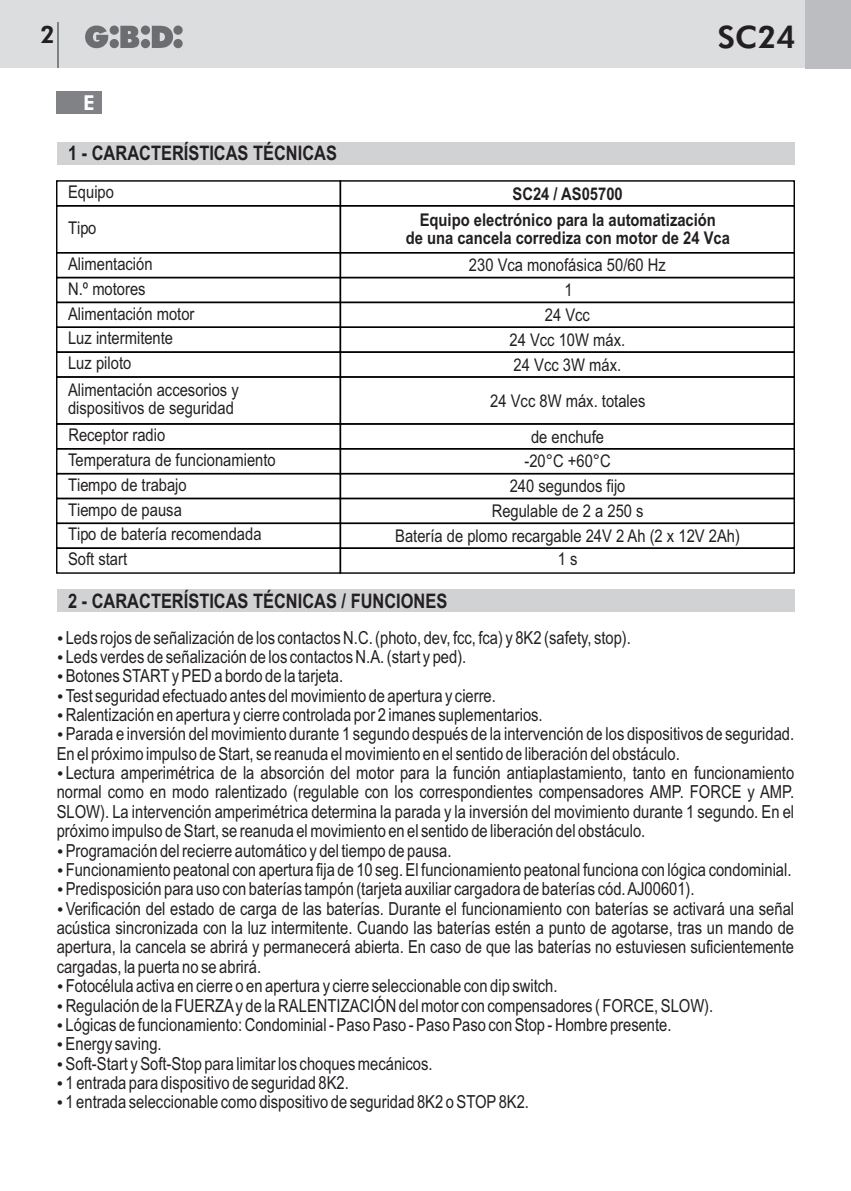
<style>
.page{position:relative;width:851px;height:1191px;background:#fff}
.page>*{position:absolute;margin:0;border:0;box-sizing:border-box;transform-origin:0 0}
.t1{font:800 31px "Futura BT";color:#231f20}
.t2{font:800 24px "Futura BT";color:#231f20}
.t3{font:800 20.6px "Futura BT";color:#fff}
.t4{font:700 20px "Arial Narrow";color:#231f20}
.t5{font:18px/19.4px "Arial Narrow";color:#231f20}
.t6{font:17.6px/24.8px "Arial Narrow";color:#231f20}
.t7{font:700 17.6px/18px "Arial Narrow";color:#231f20;text-align:center}
.t8{font:15.4px "Wingdings";color:#231f20}
</style>
<div class="page">
<div style="left:0;top:0;width:849px;height:68px;background:#dcdddf"></div>
<hr style="left:57px;top:23px;width:1px;height:45px;background:#808285">
<div style="left:805px;top:0;width:45px;height:68px;background:#bcbdc0"></div>
<svg style="left:85px;top:26px;width:98px;height:22px"></svg>
<div style="left:57px;top:91px;width:45px;height:22px;background:#808285"></div>
<div style="left:57px;top:589px;width:737px;height:23px;background:#d1d2d4"></div>
<div style="left:57px;top:142px;width:737px;height:22px;background:#d1d2d4"></div>
<div style="left:56px;top:180px;width:285px;height:26px;border:1px solid #000"></div>
<div style="left:56px;top:277px;width:285px;height:26px;border:1px solid #000"></div>
<div style="left:56px;top:302px;width:285px;height:26px;border:1px solid #000"></div>
<div style="left:56px;top:326px;width:285px;height:27px;border:1px solid #000"></div>
<div style="left:56px;top:351px;width:285px;height:27px;border:1px solid #000"></div>
<div style="left:56px;top:423px;width:285px;height:26px;border:1px solid #000"></div>
<div style="left:56px;top:448px;width:285px;height:26px;border:1px solid #000"></div>
<div style="left:56px;top:473px;width:285px;height:26px;border:1px solid #000"></div>
<div style="left:56px;top:522px;width:285px;height:27px;border:1px solid #000"></div>
<div style="left:56px;top:376px;width:285px;height:48px;border:1px solid #000"></div>
<div style="left:56px;top:205px;width:285px;height:48px;border:1px solid #000"></div>
<div style="left:339px;top:180px;width:455px;height:26px;border:1px solid #000"></div>
<div style="left:339px;top:277px;width:455px;height:26px;border:1px solid #000"></div>
<div style="left:339px;top:302px;width:455px;height:26px;border:1px solid #000"></div>
<div style="left:339px;top:326px;width:455px;height:27px;border:1px solid #000"></div>
<div style="left:339px;top:351px;width:455px;height:27px;border:1px solid #000"></div>
<div style="left:339px;top:423px;width:455px;height:26px;border:1px solid #000"></div>
<div style="left:339px;top:448px;width:455px;height:26px;border:1px solid #000"></div>
<div style="left:339px;top:473px;width:455px;height:26px;border:1px solid #000"></div>
<div style="left:339px;top:522px;width:455px;height:27px;border:1px solid #000"></div>
<div style="left:56px;top:547px;width:285px;height:27px;border:1px solid #000"></div>
<div style="left:339px;top:547px;width:455px;height:27px;border:1px solid #000"></div>
<div style="left:339px;top:376px;width:455px;height:48px;border:1px solid #000"></div>
<div style="left:339px;top:205px;width:455px;height:48px;border:1px solid #000"></div>
<h2 class="t2" style="left:40px;top:24px;width:16px">2</h2>
<h1 class="t1" style="left:717px;top:24px;width:79px">SC24</h1>
<p class="t3" style="left:83px;top:94px;width:13px">E</p>
<p class="t4" style="left:68px;top:146px;width:270px">1 - CARACTERÍSTICAS TÉCNICAS</p>
<p class="t6" style="left:68px;top:181px;width:47px">Equipo</p>
<p class="t6" style="left:68px;top:217px;width:30px">Tipo</p>
<p class="t6" style="left:68px;top:253px;width:128px">Alimentación<br>N.º motores<br>Alimentación motor<br>Luz intermitente<br>Luz piloto</p>
<p class="t6" style="left:68px;top:382px;width:172px;line-height:17.8px">Alimentación accesorios y dispositivos de seguridad</p>
<p class="t6" style="left:68px;top:423px;width:209px">Receptor radio<br>Temperatura de funcionamiento</p>
<p class="t6" style="left:68px;top:498px;width:115px">Tiempo de pausa</p>
<p class="t6" style="left:68px;top:474px;width:120px">Tiempo de trabajo</p>
<p class="t6" style="left:68px;top:523px;width:195px">Tipo de batería recomendada<br>Soft start</p>
<p class="t7" style="left:512px;top:186px;width:112px">SC24 / AS05700</p>
<p class="t7" style="left:405px;top:213px;width:326px">Equipo electrónico para la automatización<br>de una cancela corrediza con motor de 24 Vca</p>
<p class="t6" style="left:469px;top:254px;width:198px;text-align:center">230 Vca monofásica 50/60 Hz<br>1<br>24 Vcc<br>24 Vcc 10W máx.<br>24 Vcc 3W máx.</p>
<p class="t6" style="left:490px;top:390px;width:157px">24 Vcc 8W máx. totales</p>
<p class="t6" style="left:524px;top:426px;width:88px;text-align:center">de enchufe -20°C +60°C</p>
<p class="t6" style="left:491px;top:500px;width:153px">Regulable de 2 a 250 s</p>
<p class="t6" style="left:509px;top:475px;width:117px">240 segundos fijo</p>
<p class="t6" style="left:395px;top:526px;width:346px;line-height:23.2px;text-align:center">Batería de plomo recargable 24V 2 Ah (2 x 12V 2Ah)<br>1 s</p>
<p class="t4" style="left:68px;top:593px;width:380px">2 - CARACTERÍSTICAS TÉCNICAS / FUNCIONES</p>
<p class="t5" style="left:57px;top:629px;width:575px">•Leds rojos de señalización de los contactos N.C. (photo, dev, fcc, fca) y 8K2 (safety, stop).</p>
<p class="t8" style="left:57px;top:670px;width:47px">•</p>
<p class="t5" style="left:66px;top:648px;width:402px">Leds verdes de señalización de los contactos N.A. (start y ped).</p>
<p class="t8" style="left:57px;top:651px;width:47px">•</p>
<p class="t5" style="left:66px;top:668px;width:279px">Botones STARTy PED a bordo de la tarjeta.</p>
<p class="t5" style="left:66px;top:687px;width:431px">Test seguridad efectuado antes del movimiento de apertura y cierre.</p>
<p class="t8" style="left:57px;top:689px;width:47px">•</p>
<p class="t5" style="left:66px;top:706px;width:729px">Ralentización en apertura y cierre controlada por 2 imanes suplementarios.<br>Parada e inversión del movimiento durante 1 segundo después de la intervención de los dispositivos de seguridad.</p>
<p class="t8" style="left:57px;top:709px;width:47px">•</p>
<p class="t8" style="left:57px;top:728px;width:47px">•</p>
<p class="t5" style="left:57px;top:745px;width:624px">En el próximo impulso de Start, se reanuda el movimiento en el sentido de liberación del obstáculo.</p>
<p class="t5" style="left:66px;top:764px;width:729px">Lectura amperimétrica de la absorción del motor para la función antiaplastamiento, tanto en funcionamiento</p>
<p class="t5" style="left:57px;top:784px;width:739px">normal como en modo ralentizado (regulable con los correspondientes compensadores AMP. FORCE y AMP.</p>
<p class="t5" style="left:57px;top:803px;width:738px">SLOW). La intervención amperimétrica determina la parada y la inversión del movimiento durante 1 segundo. En el</p>
<p class="t8" style="left:57px;top:844px;width:47px">•</p>
<p class="t8" style="left:57px;top:767px;width:47px">•</p>
<p class="t5" style="left:57px;top:823px;width:590px">próximo impulso de Start, se reanuda el movimiento en el sentido de liberación del obstáculo.</p>
<p class="t8" style="left:57px;top:864px;width:47px">•</p>
<p class="t5" style="left:66px;top:842px;width:387px">Programación del recierre automático y del tiempo de pausa.</p>
<p class="t5" style="left:66px;top:861px;width:727px">Funcionamiento peatonal con apertura fija de 10 seg. El funcionamiento peatonal funciona con lógica condominial.</p>
<p class="t5" style="left:66px;top:881px;width:630px">Predisposición para uso con baterías tampón (tarjeta auxiliar cargadora de baterías cód. AJ00601).</p>
<p class="t5" style="left:66px;top:900px;width:729px">Verificación del estado de carga de las baterías. Durante el funcionamiento con baterías se activará una señal</p>
<p class="t5" style="left:57px;top:919px;width:738px">acústica sincronizada con la luz intermitente. Cuando las baterías estén a punto de agotarse, tras un mando de</p>
<p class="t5" style="left:57px;top:939px;width:738px">apertura, la cancela se abrirá y permanecerá abierta. En caso de que las baterías no estuviesen suficientemente</p>
<p class="t8" style="left:57px;top:980px;width:47px">•</p>
<p class="t8" style="left:57px;top:883px;width:47px">•</p>
<p class="t8" style="left:57px;top:902px;width:47px">•</p>
<p class="t5" style="left:57px;top:958px;width:206px">cargadas, la puerta no se abrirá.</p>
<p class="t8" style="left:57px;top:999px;width:47px">•</p>
<p class="t5" style="left:66px;top:977px;width:493px">Fotocélula activa en cierre o en apertura y cierre seleccionable con dip switch.</p>
<p class="t5" style="left:66px;top:997px;width:649px">Regulación de la FUERZAy de la RALENTIZACIÓN del motor con compensadores ( FORCE, SLOW).</p>
<p class="t5" style="left:66px;top:1016px;width:607px">Lógicas de funcionamiento: Condominial - Paso Paso - Paso Paso con Stop - Hombre presente.</p>
<p class="t8" style="left:57px;top:1019px;width:47px">•</p>
<p class="t5" style="left:66px;top:1036px;width:97px">Energy saving.</p>
<p class="t8" style="left:57px;top:1038px;width:47px">•</p>
<p class="t5" style="left:66px;top:1055px;width:368px">Soft-Start y Soft-Stop para limitar los choques mecánicos.</p>
<p class="t8" style="left:57px;top:1057px;width:47px">•</p>
<p class="t5" style="left:66px;top:1074px;width:465px">1 entrada para dispositivo de seguridad 8K2.<br>1 entrada seleccionable como dispositivo de seguridad 8K2 o STOP8K2.</p>
<p class="t8" style="left:57px;top:1077px;width:47px">•</p>
<p class="t8" style="left:57px;top:1096px;width:47px">•</p>
</div>
